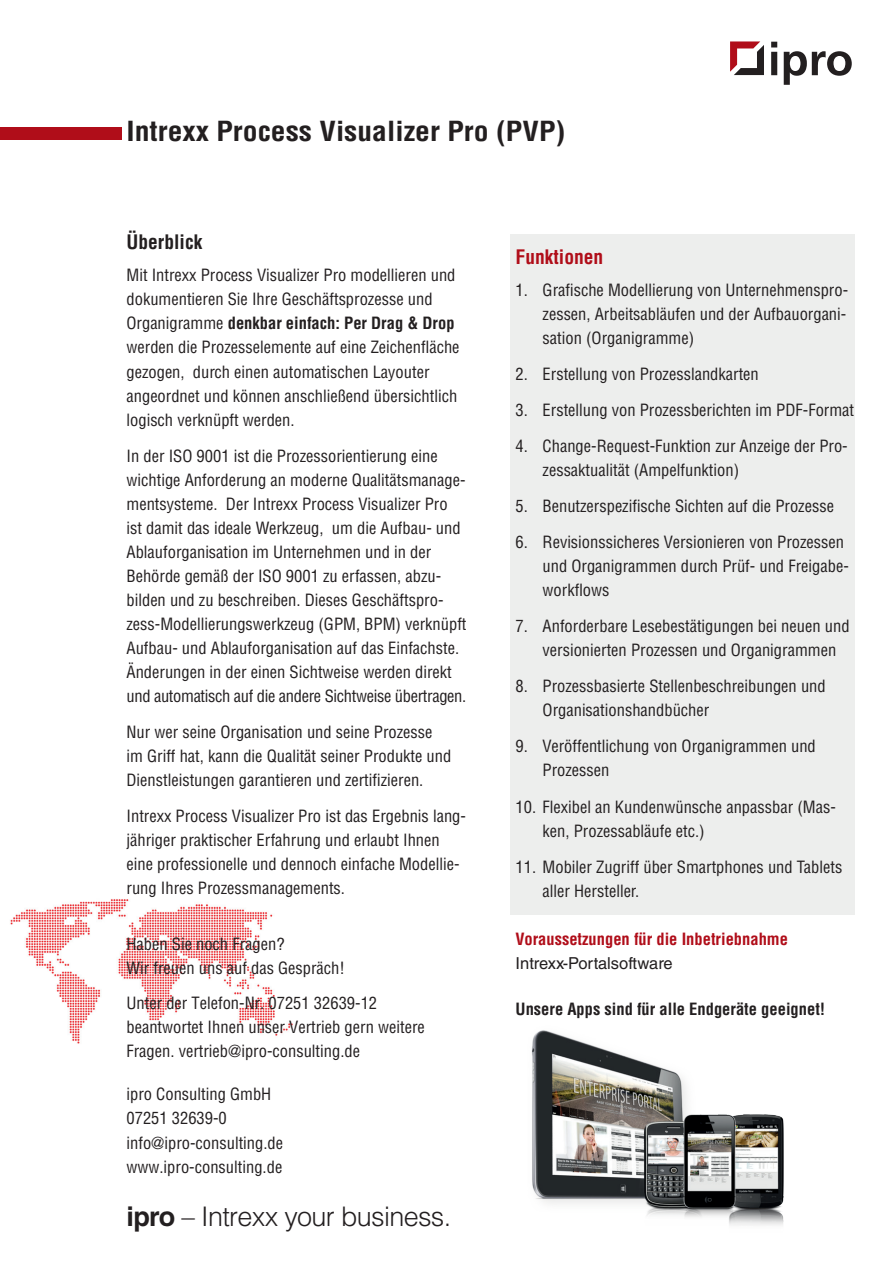
<style>
.page{position:relative;width:893px;height:1263px;background:#fff}
.page>*{position:absolute;margin:0;border:0;box-sizing:border-box;transform-origin:0 0}
.t1{font:700 condensed 27px "Helvetica LT Std";color:#231f20;scale:1.1 1}
.t2{font:300 27px "Helvetica LT Std";letter-spacing:-.025em;color:#231f20}
.t3{font:700 condensed 19.5px "Helvetica LT Std";color:#b00d19}
.t4{font:700 condensed 19.5px "Helvetica LT Std";color:#231f20}
.t5{font:condensed 16.5px/24px "Helvetica LT Std";color:#231f20}
.t6{font:700 condensed 16.5px "Helvetica LT Std";color:#231f20}
.t7{font:700 condensed 16.5px "Helvetica LT Std";color:#b00d19}
.t8{font:16.5px "Helvetica LT Std";color:#231f20}
.s1{font-weight:700}
</style>
<div class="page">
<img style="left:10px;top:899px;width:283px;height:145px">
<div style="left:510px;top:234px;width:345px;height:680px;background:#edeeed"></div>
<div style="left:0;top:128px;width:122px;height:12px;background:#b00d19"></div>
<svg style="left:771px;top:42px;width:81px;height:43px"></svg>
<svg style="left:730px;top:41px;width:34px;height:34px"></svg>
<img style="left:531px;top:1030px;width:253px;height:195px">
<h1 class="t1" style="left:126px;top:114px;width:400px">Intrexx Process Visualizer Pro (PVP)</h1>
<p class="t4" style="left:126px;top:230px;width:77px">Überblick</p>
<p class="t5" style="left:126px;top:263px;width:335px">Mit Intrexx Process Visualizer Pro modellieren und dokumentieren Sie Ihre Geschäftsprozesse und Organigramme <span class="s1">denkbar einfach: Per Drag &amp; Drop </span>werden die Prozesselemente auf eine Zeichenfläche gezogen, durch einen automatischen Layouter angeordnet und können anschließend übersichtlich logisch verknüpft werden.</p>
<p class="t5" style="left:126px;top:443px;width:341px">In der ISO 9001 ist die Prozessorientierung eine wichtige Anforderung an moderne Qualitätsmanage&shy;mentsysteme. Der Intrexx Process Visualizer Pro ist damit das ideale Werkzeug, um die Aufbau- und Ablauforganisation im Unternehmen und in der Behörde gemäß der ISO 9001 zu erfassen, abzu&shy;bilden und zu beschreiben. Dieses Geschäftspro&shy;zess-Modellierungswerkzeug (GPM, BPM) verknüpft Aufbau- und Ablauforganisation auf das Einfachste.<br>Änderungen in der einen Sichtweise werden direkt und automatisch auf die andere Sichtweise übertragen.</p>
<p class="t5" style="left:126px;top:719px;width:326px">Nur wer seine Organisation und seine Prozesse im Griff hat, kann die Qualität seiner Produkte und<br>Dienstleistungen garantieren und zertifizieren.</p>
<p class="t5" style="left:126px;top:803px;width:341px">Intrexx Process Visualizer Pro ist das Ergebnis lang&shy;jähriger praktischer Erfahrung und erlaubt Ihnen eine professionelle und dennoch einfache Modellie&shy;rung Ihres Prozessmanagements.</p>
<p class="t5" style="left:126px;top:932px;width:220px">Haben Sie noch Fragen?<br>Wir freuen uns auf das Gespräch!</p>
<p class="t5" style="left:126px;top:991px;width:300px">Unter der Telefon-Nr. 07251 32639-12 beantwortet Ihnen unser Vertrieb gern weitere<br>Fragen. vertrieb@ipro-consulting.de</p>
<p class="t5" style="left:126px;top:1081px;width:158px;line-height:24.5px">ipro Consulting GmbH<br>07251 32639-0 info@ipro-consulting.de www.ipro-consulting.de</p>
<h1 class="t2" style="left:126px;top:1199px;width:326px"><span class="s1">ipro</span> – Intrexx your business.</h1>
<p class="t3" style="left:516px;top:244px;width:89px">Funktionen</p>
<p class="t5" style="left:543px;top:278px;width:307px;text-align:justify;text-indent:-27px">1. Grafische Modellierung von Unternehmenspro&shy;zessen, Arbeitsabläufen und der Aufbauorgani&shy;sation (Organigramme)</p>
<p class="t5" style="left:516px;top:362px;width:245px">2. Erstellung von Prozesslandkarten</p>
<p class="t5" style="left:516px;top:398px;width:340px">3. Erstellung von Prozessberichten im PDF-Format</p>
<p class="t5" style="left:543px;top:434px;width:307px;text-indent:-27px">4. Change-Request-Funktion zur Anzeige der Pro&shy;zessaktualität (Ampelfunktion)</p>
<p class="t5" style="left:516px;top:494px;width:320px">5. Benutzerspezifische Sichten auf die Prozesse</p>
<p class="t5" style="left:543px;top:530px;width:308px;text-indent:-27px">6. Revisionssicheres Versionieren von Prozessen und Organigrammen durch Prüf- und Freigabe&shy;workflows</p>
<p class="t5" style="left:543px;top:614px;width:308px;text-indent:-27px">7. Anforderbare Lesebestätigungen bei neuen und versionierten Prozessen und Organigrammen</p>
<p class="t5" style="left:543px;top:674px;width:285px;text-indent:-27px">8. Prozessbasierte Stellenbeschreibungen und<br>Organisationshandbücher</p>
<p class="t5" style="left:543px;top:734px;width:275px;text-indent:-27px">9. Veröffentlichung von Organigrammen und<br>Prozessen</p>
<p class="t5" style="left:543px;top:794px;width:295px;text-indent:-27px">10. Flexibel an Kundenwünsche anpassbar (Mas&shy;ken, Prozessabläufe etc.)</p>
<p class="t5" style="left:543px;top:854px;width:301px;text-indent:-27px">11. Mobiler Zugriff über Smartphones und Tablets aller Hersteller.</p>
<p class="t7" style="left:516px;top:928px;width:274px">Voraussetzungen für die Inbetriebnahme</p>
<p class="t8" style="left:516px;top:953px;width:159px">Intrexx-Portalsoftware</p>
<p class="t6" style="left:516px;top:999px;width:311px">Unsere Apps sind für alle Endgeräte geeignet!</p>
</div>
